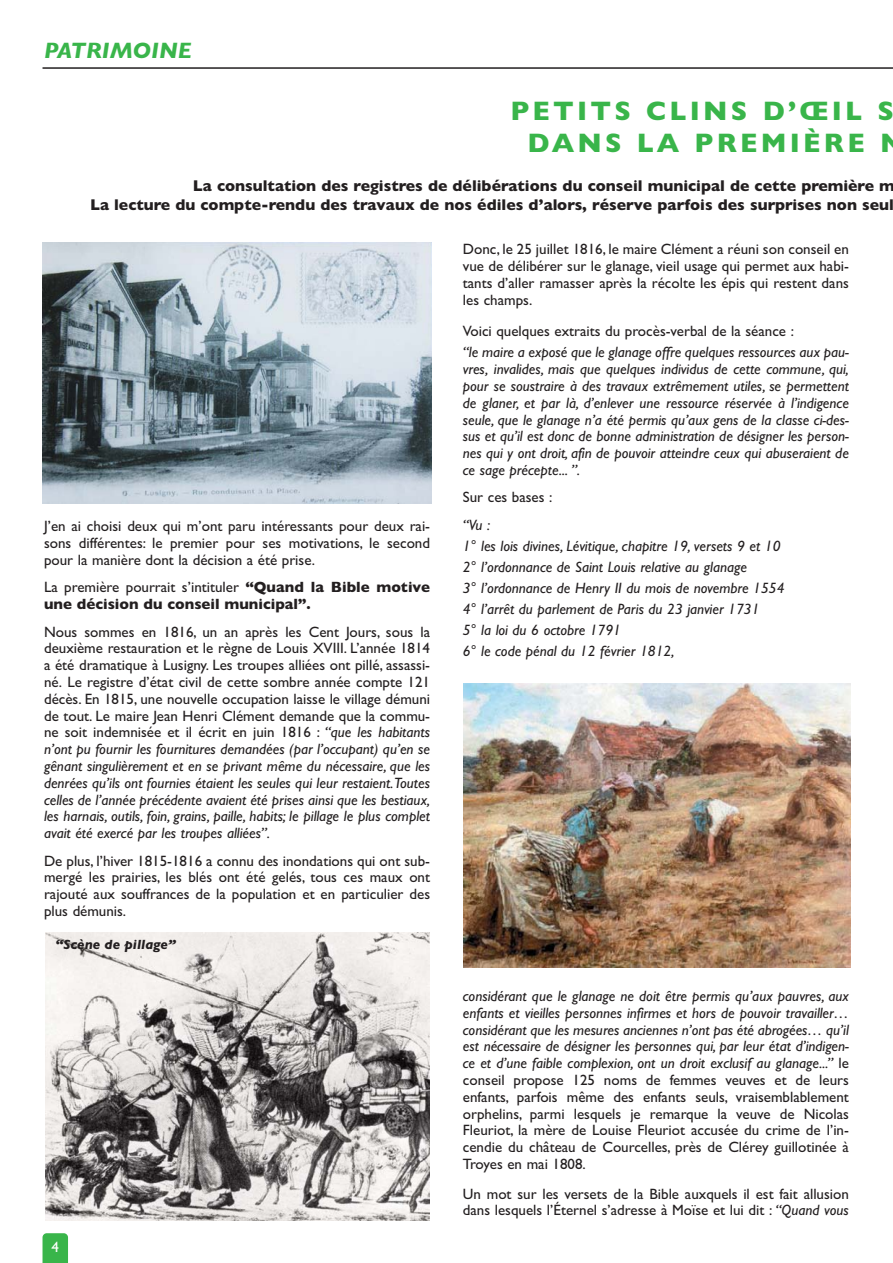
<style>
.page{position:relative;width:893px;height:1263px;background:#fff}
.page>*{position:absolute;margin:0;border:0;box-sizing:border-box;transform-origin:0 0}
.t1{font:27px/32.4px "Gill Sans Bold TT";letter-spacing:.12em;color:#39b54a}
.t2{font:italic 700 22.5px "Gill Sans";color:#39b54a}
.t3{font:15.75px/18.9px "Gill Sans Bold TT";color:#231f20;text-align:right}
.t4{font:15px/16.8px "Gill Sans TT";color:#231f20;text-align:justify}
.t5{font:italic 15px/16.8px "Gill Sans";color:#231f20;text-align:justify}
.t6{font:15px "Gill Sans Bold TT";color:#231f20}
.t7{font:15px "Gill Sans TT";color:#fff}
.t8{font:italic 700 13.5px "Gill Sans";color:#231f20}
.s1{font-family:"Gill Sans Bold TT"}
.s2{font-family:"Gill Sans";font-style:italic}
.s3{font-family:"Gill Sans TT";font-style:normal}
</style>
<div class="page">
<svg style="left:43px;top:1233px;width:25px;height:30px"></svg>
<hr style="left:43px;top:67px;width:850px;height:2px;background:#231f20">
<img style="left:45px;top:932px;width:384px;height:288px">
<img style="left:43px;top:242px;width:389px;height:261px">
<img style="left:463px;top:683px;width:387px;height:284px">
<h2 class="t2" style="left:44px;top:43px;width:149px">PATRIMOINE</h2>
<h1 class="t1" style="left:528px;top:98px;width:380px;text-indent:-17px">PETITS CLINS D’ŒIL S<br>DANS LA PREMIÈRE M</h1>
<p class="t3" style="left:90px;top:178px;width:806px">La consultation des registres de délibérations du conseil municipal de cette première m<br>La lecture du compte-rendu des travaux de nos édiles d’alors, réserve parfois des surprises non seul</p>
<p class="t4" style="left:44px;top:519px;width:388px">J’en ai choisi deux qui m’ont paru intéressants pour deux rai&shy;sons différentes: le premier pour ses motivations, le second pour la manière dont la décision a été prise.</p>
<p class="t4" style="left:44px;top:580px;width:388px">La première pourrait s’intituler <span class="s1">“Quand la Bible motive</span></p>
<p class="t6" style="left:44px;top:599px;width:268px">une décision du conseil municipal”.</p>
<p class="t4" style="left:44px;top:625px;width:388px">Nous sommes en 1816, un an après les Cent Jours, sous la deuxième restauration et le règne de Louis XVIII. L’année 1814 a été dramatique à Lusigny. Les troupes alliées ont pillé, assassi&shy;né. Le registre d’état civil de cette sombre année compte 121 décès. En 1815, une nouvelle occupation laisse le village démuni de tout. Le maire Jean Henri Clément demande que la commu&shy;ne soit indemnisée et il écrit en juin 1816 : <span class="s2">“que les habitants</span></p>
<p class="t5" style="left:44px;top:742px;width:388px">n’ont pu fournir les fournitures demandées (par l’occupant) qu’en se gênant singulièrement et en se privant même du nécessaire, que les denrées qu’ils ont fournies étaient les seules qui leur restaient.Toutes celles de l’année précédente avaient été prises ainsi que les bestiaux, les harnais, outils, foin, grains, paille, habits; le pillage le plus complet avait été exercé par les troupes alliées”.</p>
<p class="t4" style="left:44px;top:854px;width:388px">De plus, l’hiver 1815-1816 a connu des inondations qui ont sub&shy;mergé les prairies, les blés ont été gelés, tous ces maux ont rajouté aux souffrances de la population et en particulier des plus démunis.</p>
<p class="t8" style="left:56px;top:939px;width:122px">“Scène de pillage”</p>
<p class="t7" style="left:52px;top:1241px;width:9px">4</p>
<p class="t4" style="left:463px;top:242px;width:388px">Donc, le 25 juillet 1816, le maire Clément a réuni son conseil en vue de délibérer sur le glanage, vieil usage qui permet aux habi&shy;tants d’aller ramasser après la récolte les épis qui restent dans les champs.</p>
<p class="t4" style="left:463px;top:325px;width:333px">Voici quelques extraits du procès-verbal de la séance :</p>
<p class="t5" style="left:463px;top:346px;width:388px">“le maire a exposé que le glanage offre quelques ressources aux pau&shy;vres, invalides, mais que quelques individus de cette commune, qui, pour se soustraire à des travaux extrêmement utiles, se permettent de glaner, et par là, d’enlever une ressource réservée à l’indigence seule, que le glanage n’a été permis qu’aux gens de la classe ci-des&shy;sus et qu’il est donc de bonne administration de désigner les person&shy;nes qui y ont droit, afin de pouvoir atteindre ceux qui abuseraient de ce sage précepte... ”.</p>
<p class="t4" style="left:463px;top:491px;width:91px">Sur ces bases :</p>
<p class="t5" style="left:463px;top:516px;width:323px;line-height:21px;text-align:left">“Vu :<br>1° les lois divines, Lévitique, chapitre 19, versets 9 et 10<br>2° l’ordonnance de Saint Louis relative au glanage<br>3° l’ordonnance de Henry II du mois de novembre 1554<br>4° l’arrêt du parlement de Paris du 23 janvier 1731<br>5° la loi du 6 octobre 1791<br>6° le code pénal du 12 février 1812,</p>
<p class="t5" style="left:463px;top:989px;width:388px">considérant que le glanage ne doit être permis qu’aux pauvres, aux enfants et vieilles personnes infirmes et hors de pouvoir travailler… considérant que les mesures anciennes n’ont pas été abrogées… qu’il est nécessaire de désigner les personnes qui, par leur état d’indigen&shy;ce et d’une faible complexion, ont un droit exclusif au glanage...” <span class="s3">le</span></p>
<p class="t4" style="left:463px;top:1073px;width:388px">conseil propose 125 noms de femmes veuves et de leurs enfants, parfois même des enfants seuls, vraisemblablement orphelins, parmi lesquels je remarque la veuve de Nicolas Fleuriot, la mère de Louise Fleuriot accusée du crime de l’in&shy;cendie du château de Courcelles, près de Clérey guillotinée à Troyes en mai 1808.</p>
<p class="t4" style="left:463px;top:1187px;width:388px">Un mot sur les versets de la Bible auxquels il est fait allusion dans lesquels l’Éternel s’adresse à Moïse et lui dit : <span class="s2">“Quand vous</span></p>
</div>
